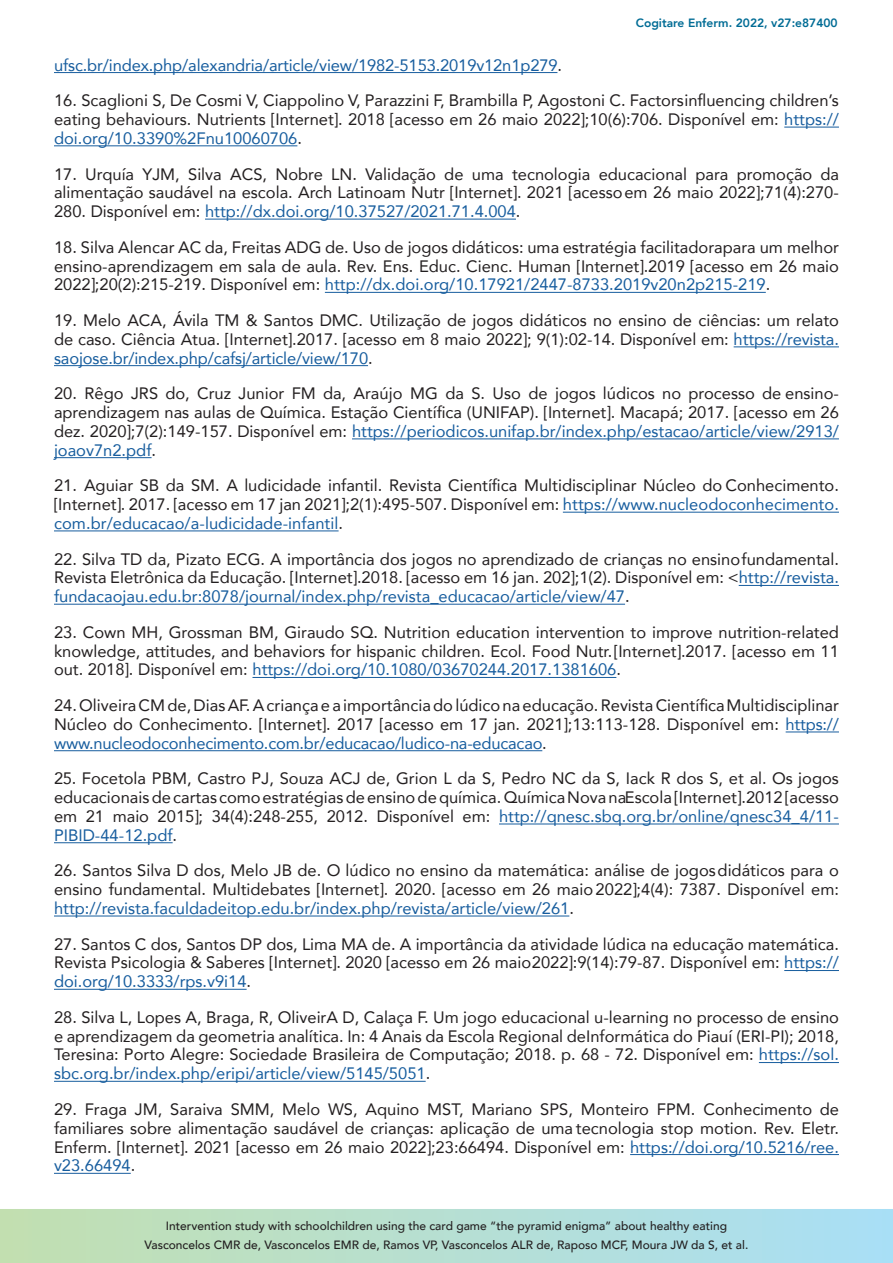
<style>
.page{position:relative;width:893px;height:1263px;background:#fff}
.page>*{position:absolute;margin:0;border:0;box-sizing:border-box;transform-origin:0 0}
.TEXTO{font:16.5px/18.8px "Avenir";color:#231f20;text-align:justify}
.TEXTO-2{font:16.5px "Avenir";letter-spacing:-.01em;color:#175d9e}
.t1{font:500 12px/18.6px "Avenir";color:#231f20;text-align:center}
.t2{font:800 12px "Avenir";color:#006c95}
.s1{color:#231f20}
.s2{color:#175d9e}
</style>
<div class="page">
<svg style="left:0;top:1209px;width:893px;height:54px;background:#b6dfd2"></svg>
<hr style="left:54px;top:72px;width:503px;height:1px;background:#175d9e">
<hr style="left:784px;top:127px;width:55px;height:1px;background:#175d9e">
<hr style="left:54px;top:145px;width:243px;height:1px;background:#175d9e">
<hr style="left:205px;top:219px;width:311px;height:1px;background:#175d9e">
<hr style="left:325px;top:292px;width:441px;height:1px;background:#175d9e">
<hr style="left:734px;top:346px;width:105px;height:1px;background:#175d9e">
<hr style="left:54px;top:365px;width:314px;height:1px;background:#175d9e">
<hr style="left:352px;top:438px;width:487px;height:1px;background:#175d9e">
<hr style="left:54px;top:457px;width:98px;height:1px;background:#175d9e">
<hr style="left:563px;top:512px;width:276px;height:1px;background:#175d9e">
<hr style="left:54px;top:530px;width:285px;height:1px;background:#175d9e">
<hr style="left:739px;top:585px;width:100px;height:1px;background:#175d9e">
<hr style="left:54px;top:604px;width:571px;height:1px;background:#175d9e">
<hr style="left:252px;top:677px;width:364px;height:1px;background:#175d9e">
<hr style="left:786px;top:731px;width:53px;height:1px;background:#175d9e">
<hr style="left:54px;top:750px;width:488px;height:1px;background:#175d9e">
<hr style="left:499px;top:823px;width:340px;height:1px;background:#175d9e">
<hr style="left:54px;top:842px;width:119px;height:1px;background:#175d9e">
<hr style="left:54px;top:915px;width:515px;height:1px;background:#175d9e">
<hr style="left:784px;top:970px;width:55px;height:1px;background:#175d9e">
<hr style="left:54px;top:989px;width:193px;height:1px;background:#175d9e">
<hr style="left:759px;top:1062px;width:80px;height:1px;background:#175d9e">
<hr style="left:54px;top:1081px;width:372px;height:1px;background:#175d9e">
<hr style="left:630px;top:1154px;width:209px;height:1px;background:#175d9e">
<hr style="left:54px;top:1173px;width:77px;height:1px;background:#175d9e">
<p class="t2" style="left:636px;top:12px;width:203px">Cogitare Enferm. 2022, v27:e87400</p>
<p class="TEXTO-2" style="left:54px;top:52px;width:509px">ufsc.br/index.php/alexandria/article/view/1982-5153.2019v12n1p279<span class="s1">.</span></p>
<p class="TEXTO" style="left:54px;top:91px;width:786px">16. Scaglioni S, De Cosmi V, Ciappolino V, Parazzini F, Brambilla P, Agostoni C. Factors influencing children’s eating behaviours. Nutrients [Internet]. 2018 [acesso em 26 maio 2022];10(6):706. Disponível em: <span class="s2">https:// doi.org/10.3390%2Fnu10060706</span>.</p>
<p class="TEXTO" style="left:54px;top:164px;width:786px">17. Urquía YJM, Silva ACS, Nobre LN. Validação de uma tecnologia educacional para promoção da alimentação saudável na escola. Arch Latinoam Nutr [Internet]. 2021 [acesso em 26 maio 2022];71(4):270- 280. Disponível em: <span class="s2">http://dx.doi.org/10.37527/2021.71.4.004</span>.</p>
<p class="TEXTO" style="left:54px;top:237px;width:786px">18. Silva Alencar AC da, Freitas ADG de. Uso de jogos didáticos: uma estratégia facilitadora para um melhor ensino-aprendizagem em sala de aula. Rev. Ens. Educ. Cienc. Human [Internet].2019 [acesso em 26 maio 2022];20(2):215-219. Disponível em: <span class="s2">http://dx.doi.org/10.17921/2447-8733.2019v20n2p215-219</span>.</p>
<p class="TEXTO" style="left:54px;top:310px;width:786px">19. Melo ACA, Ávila TM &amp; Santos DMC. Utilização de jogos didáticos no ensino de ciências: um relato de caso. Ciência Atua. [Internet].2017. [acesso em 8 maio 2022]; 9(1):02-14. Disponível em: <span class="s2">https://revista. saojose.br/index.php/cafsj/article/view/170</span>.</p>
<p class="TEXTO" style="left:54px;top:384px;width:786px">20. Rêgo JRS do, Cruz Junior FM da, Araújo MG da S. Uso de jogos lúdicos no processo de ensino&shy;aprendizagem nas aulas de Química. Estação Científica (UNIFAP). [Internet]. Macapá; 2017. [acesso em 26 dez. 2020];7(2):149-157. Disponível em: <span class="s2">https://periodicos.unifap.br/index.php/estacao/article/view/2913/ joaov7n2.pdf</span>.</p>
<p class="TEXTO" style="left:54px;top:476px;width:786px">21. Aguiar SB da SM. A ludicidade infantil. Revista Científica Multidisciplinar Núcleo do Conhecimento. [Internet]. 2017. [acesso em 17 jan 2021];2(1):495-507. Disponível em: <span class="s2">https://www.nucleodoconhecimento. com.br/educacao/a-ludicidade-infantil</span>.</p>
<p class="TEXTO" style="left:54px;top:549px;width:786px">22. Silva TD da, Pizato ECG. A importância dos jogos no aprendizado de crianças no ensino fundamental.<br>Revista Eletrônica da Educação. [Internet].2018. [acesso em 16 jan. 202];1(2). Disponível em: &lt;<span class="s2">http://revista. fundacaojau.edu.br:8078/journal/index.php/revista_educacao/article/view/47</span>.</p>
<p class="TEXTO" style="left:54px;top:622px;width:786px">23. Cown MH, Grossman BM, Giraudo SQ. Nutrition education intervention to improve nutrition-related knowledge, attitudes, and behaviors for hispanic children. Ecol. Food Nutr. [Internet].2017. [acesso em 11 out. 2018]. Disponível em: <span class="s2">https://doi.org/10.1080/03670244.2017.1381606</span>.</p>
<p class="TEXTO" style="left:54px;top:695px;width:786px">24. Oliveira CM de, Dias AF. A criança e a importância do lúdico na educação. Revista Científica Multidisciplinar Núcleo do Conhecimento. [Internet]. 2017 [acesso em 17 jan. 2021];13:113-128. Disponível em: <span class="s2">https:// www.nucleodoconhecimento.com.br/educacao/ludico-na-educacao</span>.</p>
<p class="TEXTO" style="left:54px;top:769px;width:786px">25. Focetola PBM, Castro PJ, Souza ACJ de, Grion L da S, Pedro NC da S, Iack R dos S, et al. Os jogos educacionais de cartas como estratégias de ensino de química. Química Nova na Escola [Internet].2012 [acesso em 21 maio 2015]; 34(4):248-255, 2012. Disponível em: <span class="s2">http://qnesc.sbq.org.br/online/qnesc34_4/11- PIBID-44-12.pdf</span>.</p>
<p class="TEXTO" style="left:54px;top:861px;width:786px">26. Santos Silva D dos, Melo JB de. O lúdico no ensino da matemática: análise de jogos didáticos para o ensino fundamental. Multidebates [Internet]. 2020. [acesso em 26 maio 2022];4(4): 7387. Disponível em: <span class="s2">http://revista.faculdadeitop.edu.br/index.php/revista/article/view/261</span>.</p>
<p class="TEXTO" style="left:54px;top:934px;width:786px">27. Santos C dos, Santos DP dos, Lima MA de. A importância da atividade lúdica na educação matemática.<br>Revista Psicologia &amp; Saberes [Internet]. 2020 [acesso em 26 maio 2022]:9(14):79-87. Disponível em: <span class="s2">https:// doi.org/10.3333/rps.v9i14</span>.</p>
<p class="TEXTO" style="left:54px;top:1007px;width:786px">28. Silva L, Lopes A, Braga, R, OliveirA D, Calaça F. Um jogo educacional u-learning no processo de ensino e aprendizagem da geometria analítica. In: 4 Anais da Escola Regional de Informática do Piauí (ERI-PI); 2018, Teresina: Porto Alegre: Sociedade Brasileira de Computação; 2018. p. 68 - 72. Disponível em: <span class="s2">https://sol. sbc.org.br/index.php/eripi/article/view/5145/5051</span>.</p>
<p class="TEXTO" style="left:54px;top:1099px;width:786px">29. Fraga JM, Saraiva SMM, Melo WS, Aquino MST, Mariano SPS, Monteiro FPM. Conhecimento de familiares sobre alimentação saudável de crianças: aplicação de uma tecnologia stop motion. Rev. Eletr.<br>Enferm. [Internet]. 2021 [acesso em 26 maio 2022];23:66494. Disponível em: <span class="s2">https://doi.org/10.5216/ree. v23.66494</span>.</p>
<p class="t1" style="left:145px;top:1216px;width:605px">Intervention study with schoolchildren using the card game “the pyramid enigma” about healthy eating<br>Vasconcelos CMR de, Vasconcelos EMR de, Ramos VP, Vasconcelos ALR de, Raposo MCF, Moura JW da S, et al.</p>
</div>
